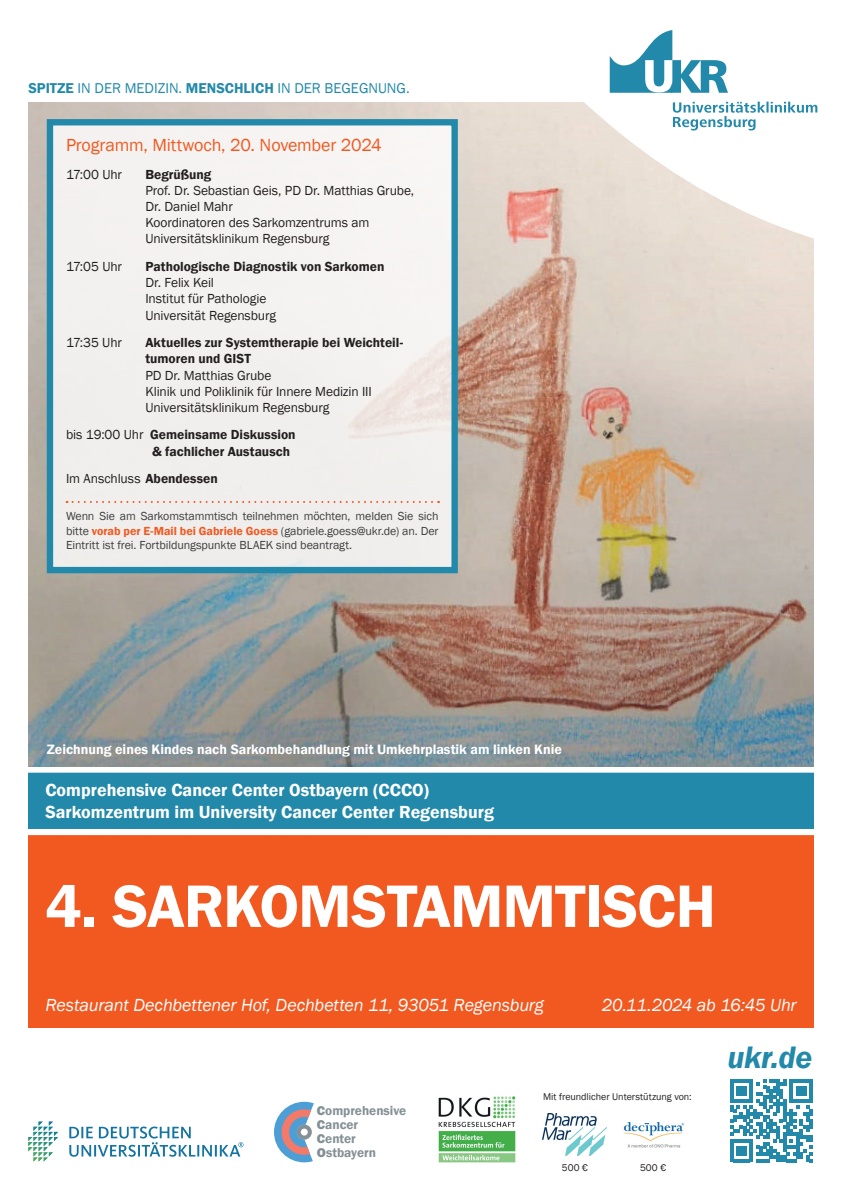
<style>
.page{position:relative;width:842px;height:1191px;background:#fff}
.page>*{position:absolute;margin:0;border:0;box-sizing:border-box;transform-origin:0 0}
.t1{font:600 62px "Franklin Gothic";letter-spacing:-.015em;color:#fff}
.t2{font:italic 600 32px "Franklin Gothic";color:#2289aa}
.t3{font:600 18px/21.6px "Franklin Gothic";color:#fff}
.t4{font:italic 18px "Franklin Gothic";letter-spacing:-.01em;color:#fff}
.t5{font:18px "Franklin Gothic";letter-spacing:-.01em;color:#f15921}
.t6{font:14.6px "Franklin Gothic";color:#2289aa}
.t7{font:600 14px "Franklin Gothic";color:#fff}
.t8{font:13.5px/16.2px "Franklin Gothic";letter-spacing:-.01em;color:#231f20}
.t9{font:600 13.5px/16.2px "Franklin Gothic";color:#231f20}
.t10{font:600 13.3px/13.7px "Franklin Gothic";color:#849095}
.t11{font:12px/14.4px "Franklin Gothic";letter-spacing:-.01em;color:#3e3e3f;text-align:justify}
.t12{font:10px "Franklin Gothic";color:#231f20}
.s1{font-weight:600}
.s2{font-weight:400}
.s3{font-weight:600;color:#f15921}
.s4{font-weight:800}
</style>
<div class="page">
<svg style="left:28px;top:1121px;width:30px;height:40px"></svg>
<svg style="left:69px;top:1126px;width:174px;height:30px"></svg>
<svg style="left:730px;top:1079px;width:83px;height:83px"></svg>
<div style="left:28px;top:835px;width:786px;height:193px;background:#f15921"></div>
<div style="left:28px;top:772px;width:786px;height:57px;background:#2289aa"></div>
<img style="left:28px;top:102px;width:786px;height:664px">
<div style="left:50px;top:122px;width:405px;height:448px;background:#f2f1ef"></div>
<div style="left:47px;top:119px;width:411px;height:454px;border:6px solid #2289aa"></div>
<svg style="left:274px;top:1101px;width:40px;height:61px"></svg>
<svg style="left:488px;top:56px;width:330px;height:191px"></svg>
<svg style="left:673px;top:102px;width:144px;height:28px"></svg>
<svg style="left:610px;top:30px;width:118px;height:63px"></svg>
<img style="left:438px;top:1096px;width:78px;height:67px">
<svg style="left:67px;top:501px;width:372px;height:2px"></svg>
<img style="left:543px;top:1113px;width:64px;height:42px">
<img style="left:623px;top:1122px;width:61px;height:26px">
<p class="t6" style="left:28px;top:79px;width:383px"><span class="s1">SPITZE</span> IN DER MEDIZIN. <span class="s1">MENSCHLICH</span> IN DER BEGEGNUNG.</p>
<h3 class="t5" style="left:66px;top:134px;width:317px">Programm, Mittwoch, 20. November 2024</h3>
<p class="t8" style="left:66px;top:166px;width:58px">17:00 Uhr</p>
<p class="t9" style="left:145px;top:166px;width:67px">Begrüßung</p>
<p class="t8" style="left:145px;top:182px;width:270px">Prof. Dr. Sebastian Geis, PD Dr. Matthias Grube, Dr. Daniel Mahr<br>Koordinatoren des Sarkomzentrums am Universitätsklinikum Regensburg</p>
<p class="t8" style="left:66px;top:259px;width:57px">17:05 Uhr</p>
<p class="t9" style="left:145px;top:258px;width:241px">Pathologische Diagnostik von Sarkomen</p>
<p class="t8" style="left:145px;top:275px;width:132px">Dr. Felix Keil<br>Institut für Pathologie<br>Universität Regensburg</p>
<p class="t8" style="left:66px;top:335px;width:57px">17:35 Uhr</p>
<p class="t9" style="left:145px;top:335px;width:259px">Aktuelles zur Systemtherapie bei Weichteil&shy;tumoren und GIST</p>
<p class="t8" style="left:145px;top:367px;width:228px">PD Dr. Matthias Grube<br>Klinik und Poliklinik für Innere Medizin III<br>Universitätsklinikum Regensburg</p>
<p class="t9" style="left:152px;top:427px;width:145px;text-indent:-86px"><span class="s2">bis 19:00 Uhr</span> Gemeinsame Diskussion &amp; fachlicher Austausch</p>
<p class="t8" style="left:66px;top:471px;width:153px">Im Anschluss <span class="s1">Abendessen</span></p>
<p class="t11" style="left:66px;top:509px;width:374px">Wenn Sie am Sarkomstammtisch teilnehmen möchten, melden Sie sich bitte <span class="s3">vorab per E-Mail bei Gabriele Goess</span> (gabriele.goess@ukr.de) an. Der Eintritt ist frei. Fortbildungspunkte BLAEK sind beantragt.</p>
<p class="t7" style="left:47px;top:741px;width:517px">Zeichnung eines Kindes nach Sarkombehandlung mit Umkehrplastik am linken Knie</p>
<h3 class="t3" style="left:45px;top:780px;width:450px">Comprehensive Cancer Center Ostbayern (CCCO)<br>Sarkomzentrum im University Cancer Center Regensburg</h3>
<h1 class="t1" style="left:45px;top:868px;width:672px">4. SARKOMSTAMMTISCH</h1>
<h3 class="t4" style="left:45px;top:993px;width:500px">Restaurant Dechbettener Hof, Dechbetten 11, 93051 Regensburg</h3>
<h3 class="t4" style="left:602px;top:993px;width:196px">20.11.2024 ab 16:45 Uhr</h3>
<p class="t10" style="left:317px;top:1104px;width:91px"><span class="s4">C</span>omprehensive<br><span class="s4">C</span>ancer<br><span class="s4">C</span>enter<br><span class="s4">O</span>stbayern</p>
<p class="t12" style="left:543px;top:1090px;width:150px">Mit freundlicher Unterstützung von:</p>
<p class="t12" style="left:562px;top:1161px;width:28px">500 €</p>
<p class="t12" style="left:640px;top:1161px;width:28px">500 €</p>
<h2 class="t2" style="left:728px;top:1036px;width:86px">ukr.de</h2>
</div>
